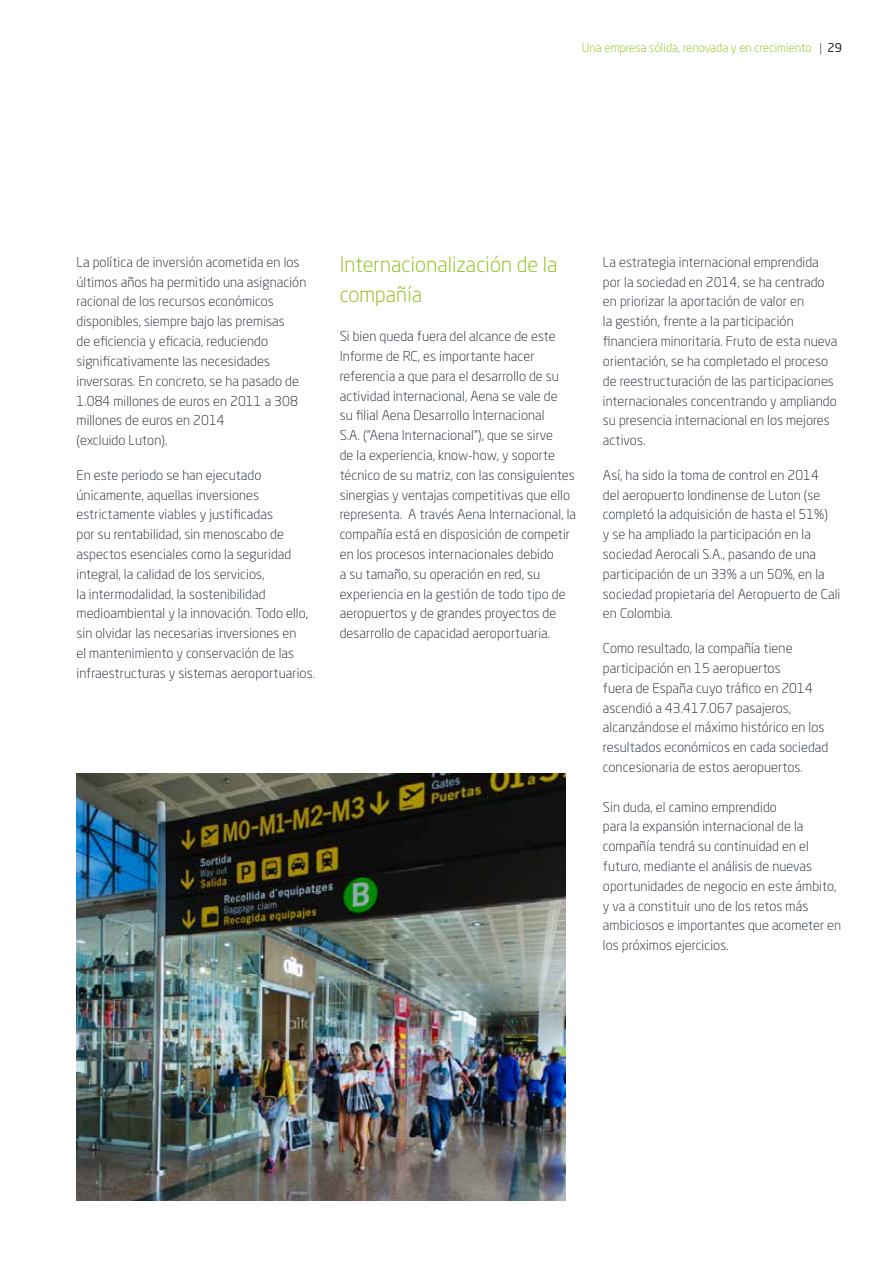
<style>
.page{position:relative;width:893px;height:1263px;background:#fff}
.page>*{position:absolute;margin:0;border:0;box-sizing:border-box;transform-origin:0 0}
.t1{font:300 21px/29.7px "Neo Sans Std";letter-spacing:.005em;color:#82bc00}
.t2{font:300 13.5px/19.8px "Neo Sans Std";letter-spacing:.005em;color:#151e28}
.t3{font:300 12px "Neo Sans Std";letter-spacing:.005em;color:#82bc00}
.s1{color:#151e28}
.s2{font-weight:400;color:#151e28}
</style>
<div class="page">
<img style="left:77px;top:774px;width:489px;height:426px">
<p class="t3" style="left:582px;top:40px;width:261px">Una empresa sólida, renovada y en crecimiento <span class="s1">|</span> <span class="s2">29</span></p>
<p class="t2" style="left:77px;top:252px;width:231px">La política de inversión acometida en los últimos años ha permitido una asignación racional de los recursos económicos disponibles, siempre bajo las premisas<br>de eficiencia y eficacia, reduciendo significativamente las necesidades inversoras. En concreto, se ha pasado de 1.084 millones de euros en 2011 a 308 millones de euros en 2014<br>(excluido Luton).</p>
<p class="t2" style="left:77px;top:465px;width:240px">En este periodo se han ejecutado únicamente, aquellas inversiones estrictamente viables y justificadas<br>por su rentabilidad, sin menoscabo de aspectos esenciales como la seguridad integral, la calidad de los servicios,<br>la intermodalidad, la sostenibilidad medioambiental y la innovación. Todo ello, sin olvidar las necesarias inversiones en<br>el mantenimiento y conservación de las infraestructuras y sistemas aeroportuarios.</p>
<h1 class="t1" style="left:340px;top:249px;width:219px">Internacionalización de la compañía</h1>
<p class="t2" style="left:340px;top:326px;width:238px">Si bien queda fuera del alcance de este Informe de RC, es importante hacer referencia a que para el desarrollo de su actividad internacional, Aena se vale de<br>su filial Aena Desarrollo Internacional<br>S.A. (“Aena Internacional”), que se sirve<br>de la experiencia, know-how, y soporte técnico de su matriz, con las consiguientes sinergias y ventajas competitivas que ello representa. A través Aena Internacional, la compañía está en disposición de competir en los procesos internacionales debido<br>a su tamaño, su operación en red, su experiencia en la gestión de todo tipo de aeropuertos y de grandes proyectos de desarrollo de capacidad aeroportuaria.</p>
<p class="t2" style="left:603px;top:252px;width:236px">La estrategia internacional emprendida por la sociedad en 2014, se ha centrado en priorizar la aportación de valor en<br>la gestión, frente a la participación financiera minoritaria. Fruto de esta nueva orientación, se ha completado el proceso de reestructuración de las participaciones internacionales concentrando y ampliando su presencia internacional en los mejores activos.</p>
<p class="t2" style="left:603px;top:465px;width:239px">Así, ha sido la toma de control en 2014<br>del aeropuerto londinense de Luton (se completó la adquisición de hasta el 51%)<br>y se ha ampliado la participación en la sociedad Aerocali S.A., pasando de una participación de un 33% a un 50%, en la sociedad propietaria del Aeropuerto de Cali en Colombia.</p>
<p class="t2" style="left:603px;top:638px;width:227px">Como resultado, la compañía tiene participación en 15 aeropuertos<br>fuera de España cuyo tráfico en 2014 ascendió a 43.417.067 pasajeros, alcanzándose el máximo histórico en los resultados económicos en cada sociedad concesionaria de estos aeropuertos.</p>
<p class="t2" style="left:603px;top:797px;width:240px">Sin duda, el camino emprendido<br>para la expansión internacional de la compañía tendrá su continuidad en el futuro, mediante el análisis de nuevas oportunidades de negocio en este ámbito, y va a constituir uno de los retos más ambiciosos e importantes que acometer en los próximos ejercicios.</p>
</div>
